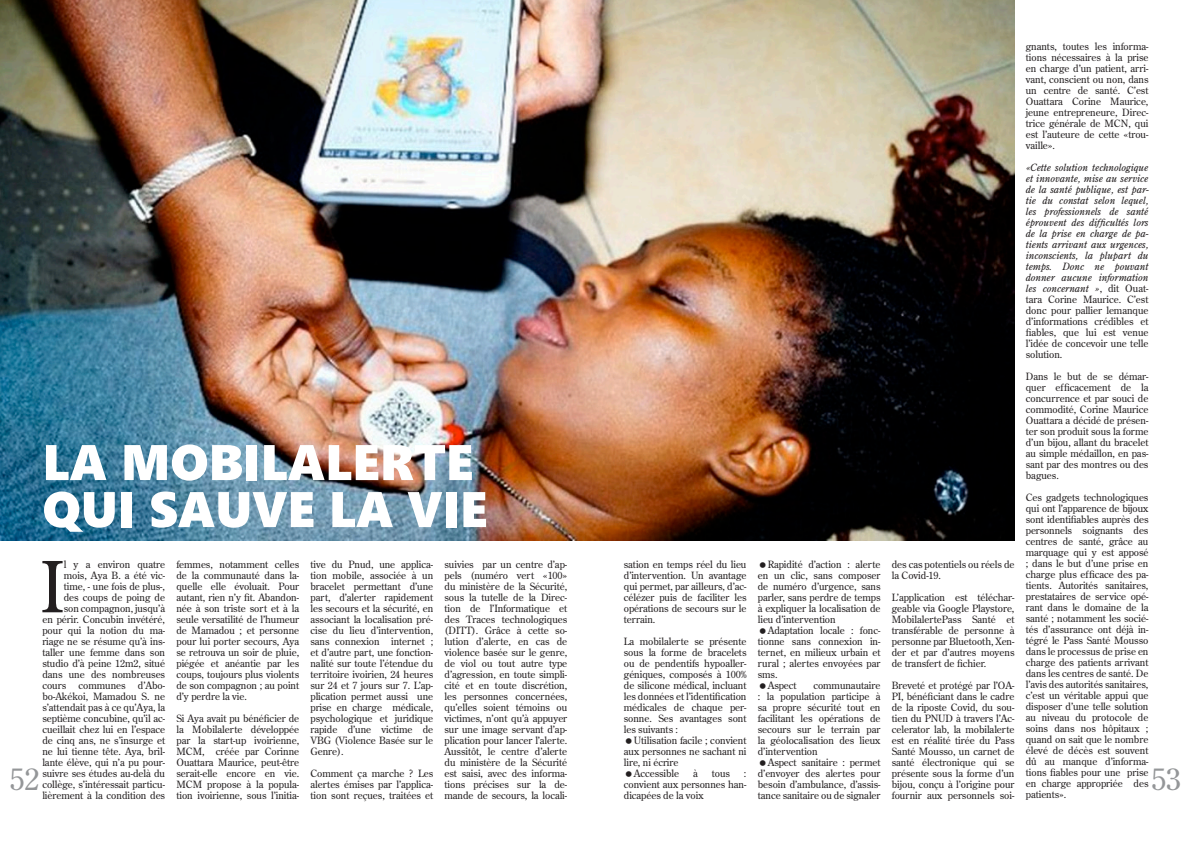
<style>
.page{position:relative;width:1191px;height:842px;background:#fff}
.page>*{position:absolute;margin:0;border:0;box-sizing:border-box;transform-origin:0 0}
.t1{font:70.1px "Century Old Style Std";color:#231f20}
.t2{font:50px/47px "Segoe UI Black";color:#fff}
.t3{font:30px "Century Old Style Std";color:#949698}
.t4{font:10px/11px "Century Old Style Std";letter-spacing:-.005em;color:#231f20;text-align:justify}
.t5{font:italic 10px/11px "Century Old Style Std";letter-spacing:-.005em;color:#231f20;text-align:justify}
.s1{font-style:normal}
</style>
<div class="page">
<img style="left:0;top:0;width:1014px;height:540px">
<p class="t4" style="left:1025px;top:41px;width:124px">gnants, toutes les informa&shy;tions nécessaires à la prise en charge d’un patient, arri&shy;vant, conscient ou non, dans un centre de santé. C’est Ouattara Corine Maurice, jeune entrepreneure, Direc&shy;trice générale de MCN, qui est l’auteure de cette «trou&shy;vaille».</p>
<p class="t5" style="left:1025px;top:162px;width:124px">«Cette solution technologique et innovante, mise au service de la santé publique, est par&shy;tie du constat selon lequel, les professionnels de santé éprouvent des difficultés lors de la prise en charge de pa&shy;tients arrivant aux urgences, inconscients, la plupart du temps. Donc ne pouvant donner aucune information les concernant »<span class="s1">, dit Ouat&shy;tara Corine Maurice. C’est donc pour pallier lemanque d’informations crédibles et fiables, que lui est venue l’idée de concevoir une telle solution.</span></p>
<p class="t4" style="left:1025px;top:371px;width:124px">Dans le but de se démar&shy;quer efficacement de la concurrence et par souci de commodité, Corine Maurice Ouattara a décidé de présen&shy;ter son produit sous la forme d’un bijou, allant du bracelet au simple médaillon, en pas&shy;sant par des montres ou des bagues.</p>
<p class="t4" style="left:1025px;top:492px;width:124px">Ces gadgets technologiques qui ont l’apparence de bijoux sont identifiables auprès des personnels soignants des centres de santé, grâce au marquage qui y est apposé ; dans le but d’une prise en charge plus efficace des pa&shy;tients. Autorités sanitaires, prestataires de service opé&shy;rant dans le domaine de la santé ; notamment les socié&shy;tés d’assurance ont déjà in&shy;tégré le Pass Santé Mousso dans le processus de prise en charge des patients arrivant dans les centres de santé. De l’avis des autorités sanitaires, c’est un véritable appui que disposer d’une telle solution au niveau du protocole de soins dans nos hôpitaux ; quand on sait que le nombre élevé de décès est souvent dû au manque d’informa&shy;tions fiables pour une prise en charge appropriée des patients».</p>
<h2 class="t2" style="left:43px;top:436px;width:446px">LA MOBILALERTE<br>QUI SAUVE LA VIE</h2>
<p class="t4" style="left:624px;top:558px;width:124px">sation en temps réel du lieu d’intervention. Un avantage qui permet, par ailleurs, d’ac&shy;célézer puis de faciliter les opérations de secours sur le terrain.</p>
<p class="t4" style="left:624px;top:635px;width:124px">La mobilalerte se présente sous la forme de bracelets ou de pendentifs hypoaller&shy;géniques, composés à 100% de silicone médical, incluant les données et l’identification médicales de chaque per&shy;sonne. Ses avantages sont les suivants :</p>
<p class="t4" style="left:634px;top:734px;width:114px">Utilisation facile ; convient</p>
<p class="t4" style="left:624px;top:745px;width:124px">aux personnes ne sachant ni</p>
<p class="t4" style="left:624px;top:756px;width:56px">lire, ni écrire</p>
<p class="t4" style="left:634px;top:767px;width:47px">Accessible</p>
<p class="t4" style="left:693px;top:767px;width:6px">à</p>
<p class="t4" style="left:712px;top:767px;width:20px">tous</p>
<p class="t4" style="left:892px;top:558px;width:124px">des cas potentiels ou réels de la Covid-19.</p>
<p class="t4" style="left:892px;top:591px;width:124px">L’application est téléchar&shy;geable via Google Playstore, MobilalertePass Santé et transférable de personne à personne par Bluetooth, Xen&shy;der et par d’autres moyens de transfert de fichier.</p>
<p class="t4" style="left:892px;top:679px;width:124px">Breveté et protégé par l’OA-PI, bénéficiant dans le cadre de la riposte Covid, du sou&shy;tien du PNUD à travers l’Ac&shy;celerator lab, la mobilalerte est en réalité tirée du Pass Santé Mousso, un carnet de santé électronique qui se présente sous la forme d’un bijou, conçu à l’origine pour fournir aux personnels soi-</p>
<p class="t4" style="left:758px;top:559px;width:124px;text-indent:10px">Rapidité d’action : alerte en un clic, sans composer de numéro d’urgence, sans parler, sans perdre de temps à expliquer la localisation de lieu d’intervention</p>
<p class="t4" style="left:768px;top:625px;width:114px">Adaptation locale : fonc-</p>
<p class="t4" style="left:758px;top:636px;width:124px">tionne sans connexion in-</p>
<p class="t4" style="left:758px;top:647px;width:124px">ternet, en milieux urbain et</p>
<p class="t4" style="left:758px;top:658px;width:124px">rural ; alertes envoyées par</p>
<p class="t4" style="left:758px;top:669px;width:21px">sms.</p>
<p class="t4" style="left:768px;top:680px;width:30px">Aspect</p>
<p class="t4" style="left:42px;top:559px;width:124px;text-align:right">l y a environ quatre mois, Aya B. a été vic&shy;time, - une fois de plus-,<br>des coups de poing de<br>son compagnon, jusqu’à<br>en périr. Concubin invétéré, pour qui la notion du ma&shy;riage ne se résume qu’à ins&shy;taller une femme dans son studio d’à peine 12m2, situé dans une des nombreuses cours communes d’Abo&shy;bo-Akékoi, Mamadou S. ne s’attendait pas à ce qu’Aya, la septième concubine, qu’il ac&shy;cueillait chez lui en l’espace de cinq ans, ne s’insurge et ne lui tienne tête. Aya, bril&shy;lante élève, qui n’a pu pour&shy;suivre ses études au-delà du collège, s’intéressait particu&shy;lièrement à la condition des</p>
<p class="t4" style="left:176px;top:559px;width:124px">femmes, notamment celles de la communauté dans la&shy;quelle elle évoluait. Pour autant, rien n’y fit. Abandon&shy;née à son triste sort et à la seule versatilité de l’humeur de Mamadou ; et personne pour lui porter secours, Aya se retrouva un soir de pluie, piégée et anéantie par les coups, toujours plus violents de son compagnon ; au point d’y perdre la vie.</p>
<p class="t4" style="left:310px;top:559px;width:124px">tive du Pnud, une applica&shy;tion mobile, associée à un bracelet permettant d’une part, d’alerter rapidement les secours et la sécurité, en associant la localisation pré&shy;cise du lieu d’intervention, sans connexion internet ; et d’autre part, une fonction&shy;nalité sur toute l’étendue du territoire ivoirien, 24 heures sur 24 et 7 jours sur 7. L’ap&shy;plication permet aussi une prise en charge médicale, psychologique et juridique rapide d’une victime de VBG (Violence Basée sur le Genre).</p>
<p class="t4" style="left:310px;top:768px;width:124px">Comment ça marche ? Les alertes émises par l’applica&shy;tion sont reçues, traitées et</p>
<p class="t4" style="left:444px;top:559px;width:124px">suivies par un centre d’ap&shy;pels (numéro vert «100» du ministère de la Sécurité, sous la tutelle de la Direc&shy;tion de l’Informatique et des Traces technologiques (DITT). Grâce à cette so&shy;lution d’alerte, en cas de violence basée sur le genre, de viol ou tout autre type d’agression, en toute simpli&shy;cité et en toute discrétion, les personnes concernées, qu’elles soient témoins ou victimes, n’ont qu’à appuyer sur une image servant d’ap&shy;plication pour lancer l’alerte.<br>Aussitôt, le centre d’alerte du ministère de la Sécurité est saisi, avec des informa&shy;tions précises sur la de&shy;mande de secours, la locali-</p>
<h1 class="t1" style="left:40px;top:542px;width:25px">I</h1>
<p class="t4" style="left:758px;top:680px;width:124px;text-indent:55px">communautaire : la population participe à sa propre sécurité tout en facilitant les opérations de secours sur le terrain par la géolocalisation des lieux d’intervention</p>
<p class="t4" style="left:758px;top:757px;width:124px;text-indent:10px">Aspect sanitaire : permet d’envoyer des alertes pour besoin d’ambulance, d’assis&shy;tance sanitaire ou de signaler</p>
<p class="t4" style="left:176px;top:713px;width:124px">Si Aya avait pu bénéficier de la Mobilalerte développée par la start-up ivoirienne, MCM, créée par Corinne Ouattara Maurice, peut-être serait-elle encore en vie.<br>MCM propose à la popula&shy;tion ivoirienne, sous l’initia-</p>
<h3 class="t3" style="left:10px;top:760px;width:31px">52</h3>
<h3 class="t3" style="left:1151px;top:760px;width:31px">53</h3>
<p class="t4" style="left:624px;top:767px;width:124px;text-indent:120px">: convient aux personnes han&shy;dicapées de la voix</p>
</div>
